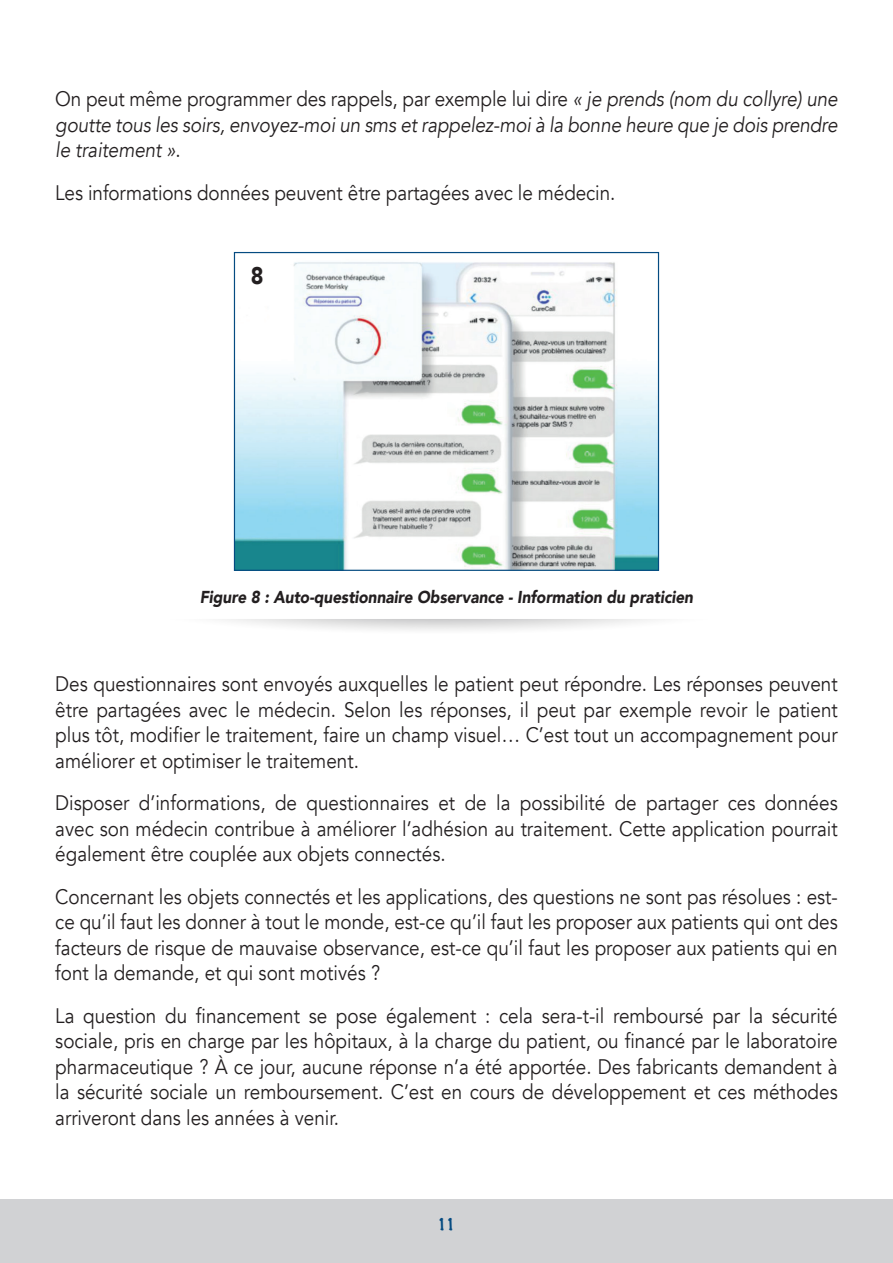
<style>
.page{position:relative;width:893px;height:1263px;background:#fff}
.page>*{position:absolute;margin:0;border:0;box-sizing:border-box;transform-origin:0 0}
.t1{font:900 24px "Avenir";color:#231f20;scale:.9 1}
.t2{font:21px/25.5px "Avenir";color:#231f20;text-align:justify;scale:.9 1}
.t3{font:italic 21px/25.5px "Avenir";letter-spacing:-.005em;color:#231f20;text-align:justify;scale:.9 1}
.t4{font:italic 900 17.25px "Avenir";letter-spacing:-.005em;color:#231f20;scale:.9 1}
.t5{font:100 15px "Marker Felt";color:#054b81}
.s1{font-style:normal}
</style>
<div class="page">
<div style="left:0;top:1199px;width:893px;height:64px;background:#d1d2d4"></div>
<img style="left:236px;top:262px;width:421px;height:307px">
<div style="left:234px;top:252px;width:425px;height:319px;border:1px solid #054b81"></div>
<div style="left:242px;top:260px;width:30px;height:30px;background:#fff"></div>
<p class="t3" style="left:55px;top:88px;width:871px"><span class="s1">On peut même programmer des rappels, par exemple lui dire</span> « je prends (nom du collyre) une goutte tous les soirs, envoyez-moi un sms et rappelez-moi à la bonne heure que je dois prendre le traitement »<span class="s1">.</span></p>
<p class="t2" style="left:55px;top:182px;width:624px">Les informations données peuvent être partagées avec le médecin.</p>
<p class="t1" style="left:251px;top:262px;width:16px">8</p>
<p class="t4" style="left:200px;top:587px;width:550px">Figure 8 : Auto-questionnaire Observance - Information du praticien</p>
<p class="t2" style="left:55px;top:674px;width:871px">Des questionnaires sont envoyés auxquelles le patient peut répondre. Les réponses peuvent être partagées avec le médecin. Selon les réponses, il peut par exemple revoir le patient plus tôt, modifier le traitement, faire un champ visuel… C’est tout un accompagnement pour améliorer et optimiser le traitement.</p>
<p class="t2" style="left:55px;top:793px;width:871px">Disposer d’informations, de questionnaires et de la possibilité de partager ces données avec son médecin contribue à améliorer l’adhésion au traitement. Cette application pourrait également être couplée aux objets connectés.</p>
<p class="t2" style="left:55px;top:886px;width:871px">Concernant les objets connectés et les applications, des questions ne sont pas résolues : est&shy;ce qu’il faut les donner à tout le monde, est-ce qu’il faut les proposer aux patients qui ont des facteurs de risque de mauvaise observance, est-ce qu’il faut les proposer aux patients qui en font la demande, et qui sont motivés ?</p>
<p class="t2" style="left:55px;top:1003px;width:871px">La question du financement se pose également : cela sera-t-il remboursé par la sécurité sociale, pris en charge par les hôpitaux, à la charge du patient, ou financé par le laboratoire pharmaceutique ? À ce jour, aucune réponse n’a été apportée. Des fabricants demandent à la sécurité sociale un remboursement. C’est en cours de développement et ces méthodes arriveront dans les années à venir.</p>
<p class="t5" style="left:438px;top:1218px;width:19px">11</p>
</div>
